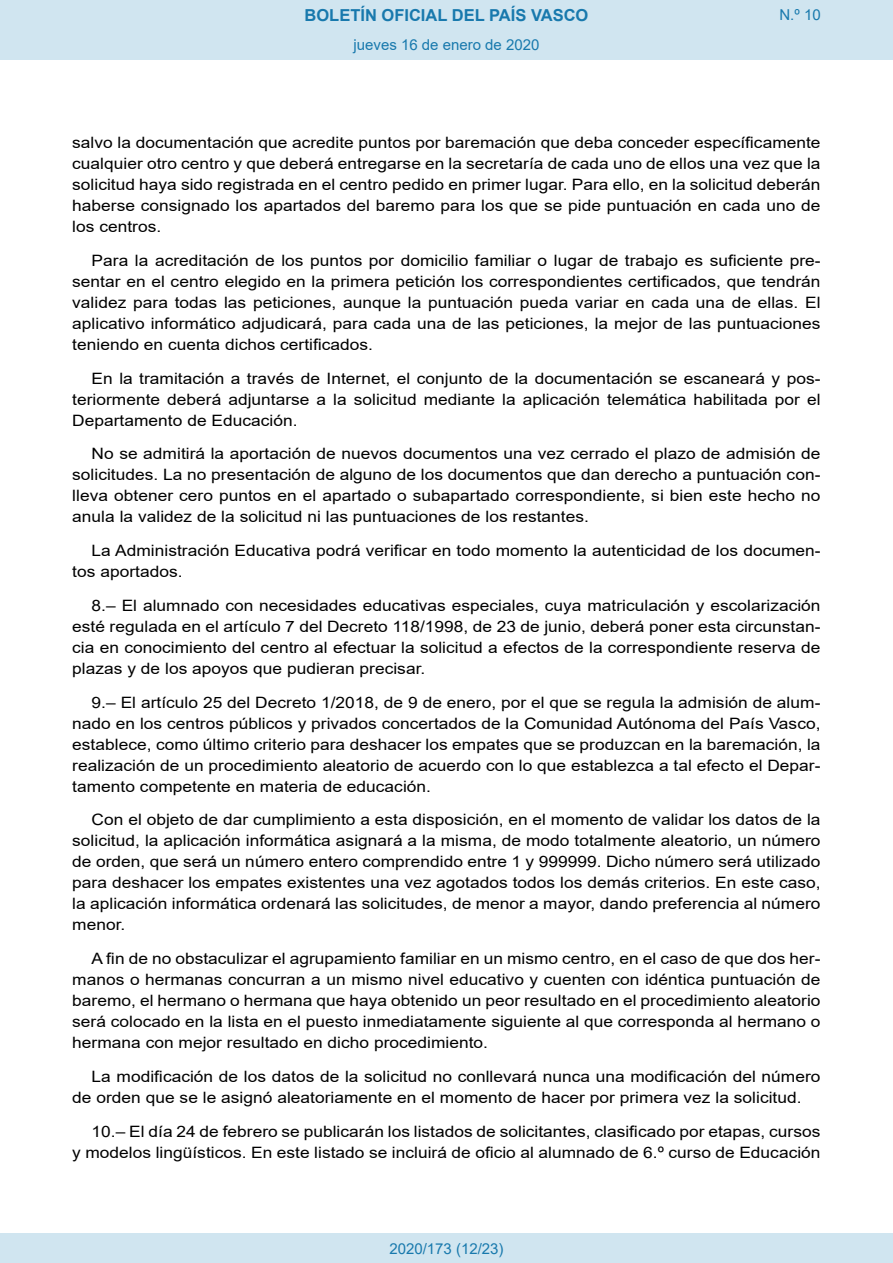
<style>
.page{position:relative;width:893px;height:1263px;background:#fff}
.page>*{position:absolute;margin:0;border:0;box-sizing:border-box;transform-origin:0 0}
.t1{font:700 16.5px "Arial";color:#1879ad}
.BOPVDetalle{font:15.6px/21px "Arial";color:#000;text-align:justify;scale:1.11 1}
.Paginacion_Centro{font:15px "Arial";color:#1879ad}
</style>
<div class="page">
<div style="left:0;top:0;width:893px;height:60px;background:#d0e5f0"></div>
<div style="left:0;top:1233px;width:893px;height:30px;background:#d0e5f0"></div>
<p class="t1" style="left:305px;top:3px;width:285px">BOLETÍN OFICIAL DEL PAÍS VASCO</p>
<p class="Paginacion_Centro" style="left:353px;top:35px;width:187px">jueves 16 de enero de 2020</p>
<p class="Paginacion_Centro" style="left:779px;top:5px;width:43px">N.º 10</p>
<p class="BOPVDetalle" style="left:72px;top:132px;width:676px">salvo la documentación que acredite puntos por baremación que deba conceder específicamente cualquier otro centro y que deberá entregarse en la secretaría de cada uno de ellos una vez que la solicitud haya sido registrada en el centro pedido en primer lugar. Para ello, en la solicitud deberán haberse consignado los apartados del baremo para los que se pide puntuación en cada uno de los centros.</p>
<p class="BOPVDetalle" style="left:72px;top:250px;width:676px;text-indent:19px">Para la acreditación de los puntos por domicilio familiar o lugar de trabajo es suficiente pre&shy;sentar en el centro elegido en la primera petición los correspondientes certificados, que tendrán validez para todas las peticiones, aunque la puntuación pueda variar en cada una de ellas. El aplicativo informático adjudicará, para cada una de las peticiones, la mejor de las puntuaciones teniendo en cuenta dichos certificados.</p>
<p class="BOPVDetalle" style="left:72px;top:368px;width:676px;text-indent:19px">En la tramitación a través de Internet, el conjunto de la documentación se escaneará y pos&shy;teriormente deberá adjuntarse a la solicitud mediante la aplicación telemática habilitada por el Departamento de Educación.</p>
<p class="BOPVDetalle" style="left:72px;top:443px;width:676px;text-indent:19px">No se admitirá la aportación de nuevos documentos una vez cerrado el plazo de admisión de solicitudes. La no presentación de alguno de los documentos que dan derecho a puntuación con&shy;lleva obtener cero puntos en el apartado o subapartado correspondiente, si bien este hecho no anula la validez de la solicitud ni las puntuaciones de los restantes.</p>
<p class="BOPVDetalle" style="left:72px;top:540px;width:676px;text-indent:19px">La Administración Educativa podrá verificar en todo momento la autenticidad de los documen&shy;tos aportados.</p>
<p class="BOPVDetalle" style="left:72px;top:595px;width:676px;text-indent:19px">8.– El alumnado con necesidades educativas especiales, cuya matriculación y escolarización esté regulada en el artículo 7 del Decreto 118/1998, de 23 de junio, deberá poner esta circunstan&shy;cia en conocimiento del centro al efectuar la solicitud a efectos de la correspondiente reserva de plazas y de los apoyos que pudieran precisar.</p>
<p class="BOPVDetalle" style="left:72px;top:692px;width:676px;text-indent:19px">9.– El artículo 25 del Decreto 1/2018, de 9 de enero, por el que se regula la admisión de alum&shy;nado en los centros públicos y privados concertados de la Comunidad Autónoma del País Vasco, establece, como último criterio para deshacer los empates que se produzcan en la baremación, la realización de un procedimiento aleatorio de acuerdo con lo que establezca a tal efecto el Depar&shy;tamento competente en materia de educación.</p>
<p class="BOPVDetalle" style="left:72px;top:809px;width:676px;text-indent:19px">Con el objeto de dar cumplimiento a esta disposición, en el momento de validar los datos de la solicitud, la aplicación informática asignará a la misma, de modo totalmente aleatorio, un número de orden, que será un número entero comprendido entre 1 y 999999. Dicho número será utilizado para deshacer los empates existentes una vez agotados todos los demás criterios. En este caso, la aplicación informática ordenará las solicitudes, de menor a mayor, dando preferencia al número menor.</p>
<p class="BOPVDetalle" style="left:72px;top:948px;width:676px;text-indent:19px">A fin de no obstaculizar el agrupamiento familiar en un mismo centro, en el caso de que dos her&shy;manos o hermanas concurran a un mismo nivel educativo y cuenten con idéntica puntuación de baremo, el hermano o hermana que haya obtenido un peor resultado en el procedimiento aleatorio será colocado en la lista en el puesto inmediatamente siguiente al que corresponda al hermano o hermana con mejor resultado en dicho procedimiento.</p>
<p class="BOPVDetalle" style="left:72px;top:1066px;width:675px;text-indent:19px">La modificación de los datos de la solicitud no conllevará nunca una modificación del número de orden que se le asignó aleatoriamente en el momento de hacer por primera vez la solicitud.</p>
<p class="BOPVDetalle" style="left:72px;top:1121px;width:676px;text-align:right">10.– El día 24 de febrero se publicarán los listados de solicitantes, clasificado por etapas, cursos<br>y modelos lingüísticos. En este listado se incluirá de oficio al alumnado de 6.º curso de Educación</p>
<p class="Paginacion_Centro" style="left:389px;top:1238px;width:116px">2020/173 (12/23)</p>
</div>
